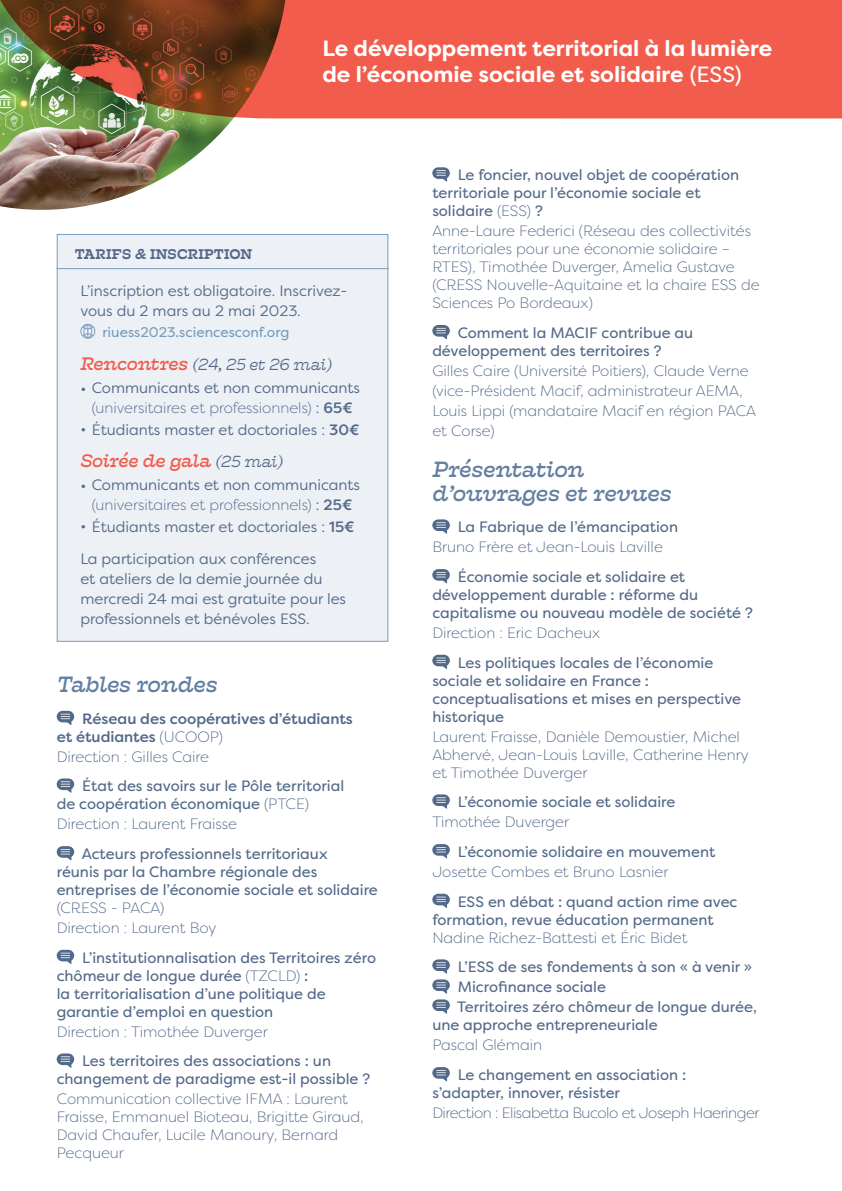
<style>
.page{position:relative;width:842px;height:1191px;background:#fff}
.page>*{position:absolute;margin:0;border:0;box-sizing:border-box;transform-origin:0 0}
.t1{font:700 22px/26.4px "Filson Pro";color:#fff}
.t2{font:italic 22px/24px "Hatch";color:#637fa1}
.t3{font:italic 18px "Hatch";color:#f15c4d}
.t4{font:italic 300 16px "Hatch";color:#536989}
.t5{font:15px/18px "Filson Pro";color:#536989}
.t6{font:300 15px/18px "Filson Pro";color:#536989}
.t7{font:15px/20px "Filson Pro";color:#536989}
.t8{font:500 15px/18px "Filson Pro";color:#536989}
.t9{font:300 15px "Filson Pro";letter-spacing:-.03em;color:#536989}
.t10{font:14px "Filson Pro";color:#779cbd}
.t11{font:500 14px "Hatch";letter-spacing:.02em;color:#536989}
.s1{font-weight:400}
.s2{font-weight:400;font-size:18px;color:#f15c4d}
.s3{font-weight:500}
.s4{font-weight:300;font-size:16px;color:#536989}
.s5{font-weight:300}
</style>
<div class="page">
<img style="left:0;top:118px;width:288px;height:92px">
<svg style="left:0;top:0;width:842px;height:118px;background:#c85943"></svg>
<svg style="left:57px;top:711px;width:17px;height:14px"></svg>
<svg style="left:57px;top:778px;width:17px;height:15px"></svg>
<svg style="left:57px;top:846px;width:17px;height:14px"></svg>
<svg style="left:57px;top:949px;width:17px;height:15px"></svg>
<svg style="left:57px;top:1053px;width:17px;height:14px"></svg>
<svg style="left:432px;top:167px;width:18px;height:15px"></svg>
<svg style="left:432px;top:325px;width:18px;height:14px"></svg>
<svg style="left:432px;top:519px;width:18px;height:15px"></svg>
<svg style="left:432px;top:569px;width:18px;height:14px"></svg>
<svg style="left:432px;top:655px;width:18px;height:14px"></svg>
<svg style="left:432px;top:794px;width:18px;height:14px"></svg>
<svg style="left:432px;top:844px;width:18px;height:14px"></svg>
<svg style="left:432px;top:893px;width:18px;height:15px"></svg>
<svg style="left:432px;top:959px;width:18px;height:14px"></svg>
<svg style="left:432px;top:979px;width:18px;height:14px"></svg>
<svg style="left:432px;top:999px;width:18px;height:14px"></svg>
<svg style="left:432px;top:1067px;width:18px;height:14px"></svg>
<div style="left:57px;top:268px;width:331px;height:373px;background:#edf1f6"></div>
<svg style="left:80px;top:324px;width:15px;height:15px"></svg>
<div style="left:57px;top:234px;width:331px;height:35px;background:#edf1f6"></div>
<div style="left:57px;top:234px;width:331px;height:35px;border:1px solid #779cbd"></div>
<h1 class="t1" style="left:322px;top:35px;width:451px">Le développement territorial à la lumière de l’économie sociale et solidaire <span class="s1">(ESS)</span></h1>
<p class="t11" style="left:75px;top:244px;width:179px">TARIFS &amp; INSCRIPTION</p>
<p class="t7" style="left:80px;top:281px;width:268px">L’inscription est obligatoire. Inscrivez&shy;vous du 2 mars au 2 mai 2023.</p>
<p class="t10" style="left:103px;top:322px;width:188px">riuess2023.sciencesconf.org</p>
<p class="t4" style="left:80px;top:353px;width:253px"><span class="s2">Rencontres</span> (24, 25 et 26 mai)</p>
<p class="t6" style="left:80px;top:377px;width:281px;line-height:20px;text-align:center"><span class="s1">• Communicants et non communicants </span>(universitaires et professionnels) <span class="s1">:</span> <span class="s3">65€</span></p>
<p class="t7" style="left:81px;top:420px;width:280px">• Étudiants master et doctoriales : <span class="s3">30€</span></p>
<p class="t3" style="left:80px;top:448px;width:204px">Soirée de gala <span class="s4">(25 mai)</span></p>
<p class="t6" style="left:80px;top:474px;width:281px;line-height:20px;text-align:center"><span class="s1">• Communicants et non communicants </span>(universitaires et professionnels) <span class="s1">:</span> <span class="s3">25€</span></p>
<p class="t7" style="left:80px;top:511px;width:276px;line-height:31.4px">• Étudiants master et doctoriales : <span class="s3">15€<br></span>La participation aux conférences</p>
<p class="t7" style="left:80px;top:568px;width:267px">et ateliers de la demie journée du mercredi 24 mai est gratuite pour les professionnels et bénévoles ESS.</p>
<h1 class="t2" style="left:57px;top:672px;width:162px">Tables rondes</h1>
<p class="t8" style="left:57px;top:709px;width:298px;text-indent:25px">Réseau des coopératives d’étudiants et étudiantes <span class="s5">(UCOOP)</span></p>
<p class="t6" style="left:57px;top:747px;width:154px">Direction : Gilles Caire</p>
<p class="t5" style="left:57px;top:777px;width:289px;text-indent:26px">État des savoirs sur le Pôle territorial de coopération économique <span class="s5">(PTCE)</span></p>
<p class="t6" style="left:57px;top:815px;width:182px">Direction : Laurent Fraisse</p>
<p class="t5" style="left:57px;top:844px;width:323px;text-indent:25px">Acteurs professionnels territoriaux<br>réunis par la Chambre régionale des entreprises de l’économie sociale et solidaire</p>
<p class="t6" style="left:57px;top:897px;width:161px;line-height:20px">(CRESS - PACA)<br>Direction : Laurent Boy</p>
<p class="t5" style="left:57px;top:948px;width:321px;text-indent:25px">L’institutionnalisation des Territoires zéro chômeur de longue durée <span class="s5">(TZCLD)</span> :<br>la territorialisation d’une politique de garantie d’emploi en question</p>
<p class="t6" style="left:57px;top:1022px;width:213px">Direction : Timothée Duverger</p>
<p class="t5" style="left:57px;top:1052px;width:315px;text-indent:25px">Les territoires des associations : un changement de paradigme est-il possible ?</p>
<p class="t6" style="left:57px;top:1089px;width:309px">Communication collective IFMA : Laurent Fraisse, Emmanuel Bioteau, Brigitte Giraud, David Chaufer, Lucile Manoury, Bernard Pecqueur</p>
<p class="t5" style="left:432px;top:166px;width:308px;text-indent:25px">Le foncier, nouvel objet de coopération territoriale pour l’économie sociale et solidaire <span class="s5">(ESS)</span> ?</p>
<p class="t6" style="left:432px;top:222px;width:329px">Anne-Laure Federici (Réseau des collectivités territoriales pour une économie solidaire – RTES), Timothée Duverger, Amelia Gustave (CRESS Nouvelle-Aquitaine et la chaire ESS de Sciences Po Bordeaux)</p>
<p class="t5" style="left:432px;top:323px;width:262px;text-indent:25px">Comment la MACIF contribue au développement des territoires ?</p>
<p class="t6" style="left:432px;top:360px;width:325px;line-height:20px">Gilles Caire (Université Poitiers), Claude Verne (vice-Président Macif, administrateur AEMA, Louis Lippi (mandataire Macif en région PACA et Corse)</p>
<h1 class="t2" style="left:432px;top:457px;width:240px">Présentation d’ouvrages et revues</h1>
<p class="t5" style="left:458px;top:518px;width:222px">La Fabrique de l’émancipation</p>
<p class="t6" style="left:432px;top:538px;width:232px">Bruno Frère et Jean-Louis Laville</p>
<p class="t5" style="left:432px;top:567px;width:322px;text-indent:26px">Économie sociale et solidaire et développement durable : réforme du capitalisme ou nouveau modèle de société ?</p>
<p class="t6" style="left:432px;top:623px;width:169px">Direction : Eric Dacheux</p>
<p class="t5" style="left:432px;top:653px;width:310px;text-indent:25px">Les politiques locales de l’économie sociale et solidaire en France : conceptualisations et mises en perspective historique</p>
<p class="t6" style="left:432px;top:727px;width:318px">Laurent Fraisse, Danièle Demoustier, Michel<br>Abhervé, Jean-Louis Laville, Catherine Henry et Timothée Duverger</p>
<p class="t5" style="left:458px;top:793px;width:219px">L’économie sociale et solidaire</p>
<p class="t6" style="left:432px;top:812px;width:138px">Timothée Duverger</p>
<p class="t5" style="left:458px;top:842px;width:259px">L’économie solidaire en mouvement</p>
<p class="t6" style="left:432px;top:862px;width:238px">Josette Combes et Bruno Lasnier</p>
<p class="t5" style="left:432px;top:892px;width:307px;text-indent:25px">ESS en débat : quand action rime avec formation, revue éducation permanent</p>
<p class="t6" style="left:432px;top:928px;width:257px">Nadine Richez-Battesti et Éric Bidet</p>
<p class="t5" style="left:457px;top:956px;width:301px;line-height:20px">L’ESS de ses fondements à son « à venir »<br>Microfinance sociale<br>Territoires zéro chômeur de longue durée,</p>
<p class="t5" style="left:432px;top:1015px;width:227px">une approche entrepreneuriale</p>
<p class="t6" style="left:432px;top:1035px;width:111px">Pascal Glémain</p>
<p class="t5" style="left:432px;top:1065px;width:256px;text-indent:25px">Le changement en association : s’adapter, innover, résister</p>
<p class="t9" style="left:432px;top:1103px;width:329px">Direction : Elisabetta Bucolo et Joseph Haeringer</p>
</div>
